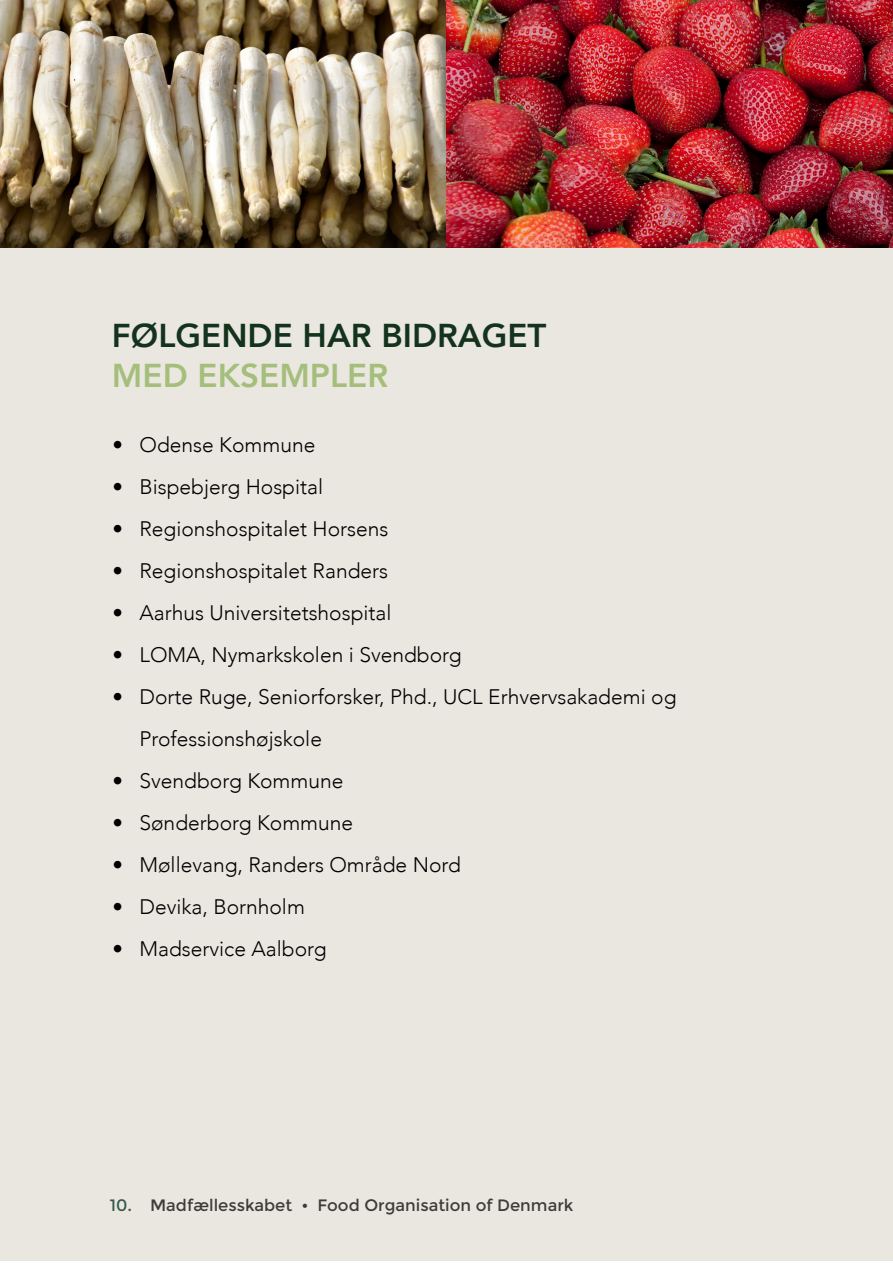
<style>
.page{position:relative;width:893px;height:1263px;background:#fff}
.page>*{position:absolute;margin:0;border:0;box-sizing:border-box;transform-origin:0 0}
.t1{font:800 33px "Avenir";color:#14331c}
.t2{font:800 33px "Avenir";color:#a5be7c}
.t3{font:300 21px/42px "Avenir";color:#000}
.Right_11pt_Semibold{font:16.5px "Montserrat";color:#3c3c3b}
.s1{color:#36594b}
</style>
<div class="page">
<div style="left:1px;top:0;width:892px;height:1260px;background:#eae7e0"></div>
<img style="left:0;top:0;width:893px;height:248px">
<p class="t1" style="left:112px;top:310px;width:436px">FØLGENDE HAR BIDRAGET</p>
<p class="t2" style="left:112px;top:350px;width:278px">MED EKSEMPLER</p>
<p class="t3" style="left:112px;top:424px;width:204px">• Odense Kommune</p>
<p class="t3" style="left:112px;top:466px;width:212px">• Bispebjerg Hospital</p>
<p class="t3" style="left:112px;top:508px;width:277px">• Regionshospitalet Horsens</p>
<p class="t3" style="left:112px;top:550px;width:277px">• Regionshospitalet Randers</p>
<p class="t3" style="left:112px;top:592px;width:280px">• Aarhus Universitetshospital</p>
<p class="t3" style="left:112px;top:634px;width:351px">• LOMA, Nymarkskolen i Svendborg</p>
<p class="t3" style="left:140px;top:676px;width:538px;text-indent:-27px">• Dorte Ruge, Seniorforsker, Phd., UCL Erhvervsakademi og<br>Professionshøjskole</p>
<p class="t3" style="left:112px;top:760px;width:232px">• Svendborg Kommune</p>
<p class="t3" style="left:112px;top:802px;width:242px">• Sønderborg Kommune</p>
<p class="t3" style="left:112px;top:844px;width:350px">• Møllevang, Randers Område Nord</p>
<p class="t3" style="left:112px;top:886px;width:194px">• Devika, Bornholm</p>
<p class="t3" style="left:112px;top:928px;width:216px">• Madservice Aalborg</p>
<p class="Right_11pt_Semibold" style="left:110px;top:1196px;width:465px"><span class="s1">10.</span> Madfællesskabet • Food Organisation of Denmark</p>
</div>
